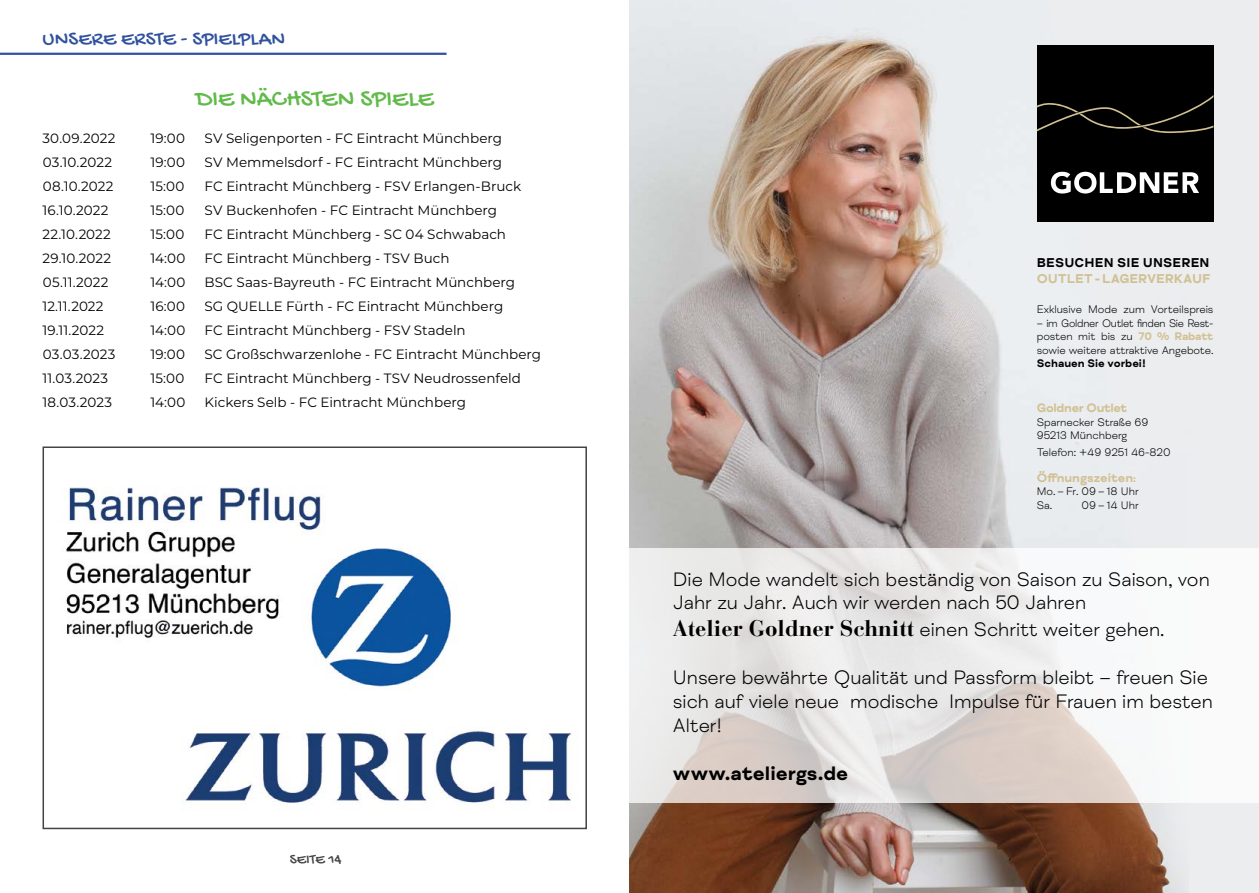
<style>
.page{position:relative;width:1259px;height:893px;background:#fff}
.page>*{position:absolute;margin:0;border:0;box-sizing:border-box;transform-origin:0 0}
.t1{font:25.5px "Gochi Hand";letter-spacing:-.005em;color:#61ba4a}
.t2{font:21px "Gochi Hand";letter-spacing:.005em;color:#30529f}
.t3{font:300 19.95px/24px "FS Meridian";color:#000}
.t4{font:700 19.95px "FS Meridian";color:#000}
.t5{font:15px "Gochi Hand";color:#454444}
.t6{font:13.5px "Montserrat";color:#000}
.t7{font:700 13.05px "FS Meridian";letter-spacing:-.01em;color:#d1c092}
.t8{font:700 13.05px "FS Meridian";letter-spacing:.01em;color:#000}
.t9{font:700 12.45px "FS Meridian";color:#d1c092}
.t10{font:700 12.45px "FS Meridian";letter-spacing:-.02em;color:#d1c092}
.t11{font:300 11.25px/13.5px "FS Meridian";color:#000}
.t12{font:700 11.25px "FS Meridian";color:#000}
.s1{font-weight:700;color:#d1c092}
.s2{font-size:9.9px}
.s3{font-family:"Bauer Bodoni Std";font-weight:700;font-size:22.5px}
</style>
<div class="page">
<hr style="left:0;top:53px;width:446px;height:2px;background:#30529f">
<img style="left:66px;top:487px;width:511px;height:321px">
<div style="left:43px;top:446px;width:544px;height:383px;border:2px solid #454444"></div>
<div style="left:629px;top:0;width:630px;height:893px;background:#ecedef"></div>
<img style="left:629px;top:29px;width:559px;height:864px">
<div style="left:1036px;top:46px;width:177px;height:176px;background:#000"></div>
<svg style="left:1036px;top:95px;width:177px;height:49px"></svg>
<svg style="left:1051px;top:172px;width:148px;height:22px"></svg>
<svg style="left:629px;top:548px;width:630px;height:254px"></svg>
<h2 class="t2" style="left:43px;top:28px;width:244px">UNSERE ERSTE - SPIELPLAN</h2>
<h1 class="t1" style="left:196px;top:85px;width:239px">DIE NÄCHSTEN SPIELE</h1>
<p class="t6" style="left:42px;top:129px;width:74px">30.09.2022</p>
<p class="t6" style="left:151px;top:129px;width:36px">19:00</p>
<p class="t6" style="left:205px;top:129px;width:299px">SV Seligenporten - FC Eintracht Münchberg</p>
<p class="t6" style="left:43px;top:153px;width:71px">03.10.2022</p>
<p class="t6" style="left:151px;top:153px;width:36px">19:00</p>
<p class="t6" style="left:205px;top:153px;width:299px">SV Memmelsdorf - FC Eintracht Münchberg</p>
<p class="t6" style="left:43px;top:177px;width:72px">08.10.2022</p>
<p class="t6" style="left:151px;top:177px;width:35px">15:00</p>
<p class="t6" style="left:205px;top:177px;width:318px">FC Eintracht Münchberg - FSV Erlangen-Bruck</p>
<p class="t6" style="left:42px;top:201px;width:68px">16.10.2022</p>
<p class="t6" style="left:151px;top:201px;width:35px">15:00</p>
<p class="t6" style="left:205px;top:201px;width:294px">SV Buckenhofen - FC Eintracht Münchberg</p>
<p class="t6" style="left:43px;top:225px;width:70px">22.10.2022</p>
<p class="t6" style="left:151px;top:225px;width:35px">15:00</p>
<p class="t6" style="left:205px;top:225px;width:303px">FC Eintracht Münchberg - SC 04 Schwabach</p>
<p class="t6" style="left:43px;top:249px;width:70px">29.10.2022</p>
<p class="t6" style="left:151px;top:249px;width:36px">14:00</p>
<p class="t6" style="left:205px;top:249px;width:246px">FC Eintracht Münchberg - TSV Buch</p>
<p class="t6" style="left:43px;top:273px;width:67px">05.11.2022</p>
<p class="t6" style="left:151px;top:273px;width:36px">14:00</p>
<p class="t6" style="left:205px;top:273px;width:312px">BSC Saas-Bayreuth - FC Eintracht Münchberg</p>
<p class="t6" style="left:42px;top:297px;width:63px">12.11.2022</p>
<p class="t6" style="left:151px;top:297px;width:36px">16:00</p>
<p class="t6" style="left:205px;top:297px;width:300px">SG QUELLE Fürth - FC Eintracht Münchberg</p>
<p class="t6" style="left:42px;top:321px;width:63px">19.11.2022</p>
<p class="t6" style="left:151px;top:321px;width:36px">14:00</p>
<p class="t6" style="left:205px;top:321px;width:263px">FC Eintracht Münchberg - FSV Stadeln</p>
<p class="t6" style="left:43px;top:345px;width:74px">03.03.2023</p>
<p class="t6" style="left:151px;top:345px;width:36px">19:00</p>
<p class="t6" style="left:205px;top:345px;width:338px">SC Großschwarzenlohe - FC Eintracht Münchberg</p>
<p class="t6" style="left:42px;top:369px;width:67px">11.03.2023</p>
<p class="t6" style="left:151px;top:369px;width:35px">15:00</p>
<p class="t6" style="left:205px;top:369px;width:318px">FC Eintracht Münchberg - TSV Neudrossenfeld</p>
<p class="t6" style="left:42px;top:393px;width:71px">18.03.2023</p>
<p class="t6" style="left:151px;top:393px;width:36px">14:00</p>
<p class="t6" style="left:205px;top:393px;width:263px">Kickers Selb - FC Eintracht Münchberg</p>
<p class="t5" style="left:290px;top:852px;width:53px">SEITE 14</p>
<p class="t8" style="left:1036px;top:255px;width:174px">BESUCHEN SIE UNSEREN</p>
<p class="t7" style="left:1036px;top:271px;width:175px">OUTLET - LAGERVERKAUF</p>
<p class="t11" style="left:1036px;top:303px;width:178px">Exklusive Mode zum Vorteilspreis</p>
<p class="t11" style="left:1036px;top:316px;width:178px;text-align:justify">– im Goldner Outlet finden Sie Rest&shy;posten mit bis zu <span class="s1">70 % Rabatt </span>sowie weitere attraktive Angebote.</p>
<p class="t12" style="left:1036px;top:357px;width:110px">Schauen Sie vorbei!</p>
<p class="t10" style="left:1036px;top:401px;width:92px">Goldner Outlet</p>
<p class="t11" style="left:1036px;top:415px;width:113px">Sparnecker Straße 69<br>95213 Münchberg</p>
<p class="t11" style="left:1036px;top:446px;width:135px">Telefon: +49 9251 46-820</p>
<p class="t9" style="left:1036px;top:470px;width:101px">Öffnungszeiten<span class="s2">:</span></p>
<p class="t11" style="left:1036px;top:485px;width:103px">Mo. – Fr. 09 – 18 Uhr<br>Sa.</p>
<p class="t11" style="left:1081px;top:498px;width:59px">09 – 14 Uhr</p>
<h3 class="t3" style="left:673px;top:567px;width:538px">Die Mode wandelt sich beständig von Saison zu Saison, von<br>Jahr zu Jahr. Auch wir werden nach 50 Jahren</h3>
<h3 class="t3" style="left:673px;top:618px;width:493px"><span class="s3">Atelier Goldner Schnitt</span> einen Schritt weiter gehen.</h3>
<h3 class="t3" style="left:673px;top:666px;width:541px">Unsere bewährte Qualität und Passform bleibt – freuen Sie sich auf viele neue modische Impulse für Frauen im besten<br>Alter!</h3>
<h3 class="t4" style="left:673px;top:761px;width:177px">www.ateliergs.de</h3>
</div>
